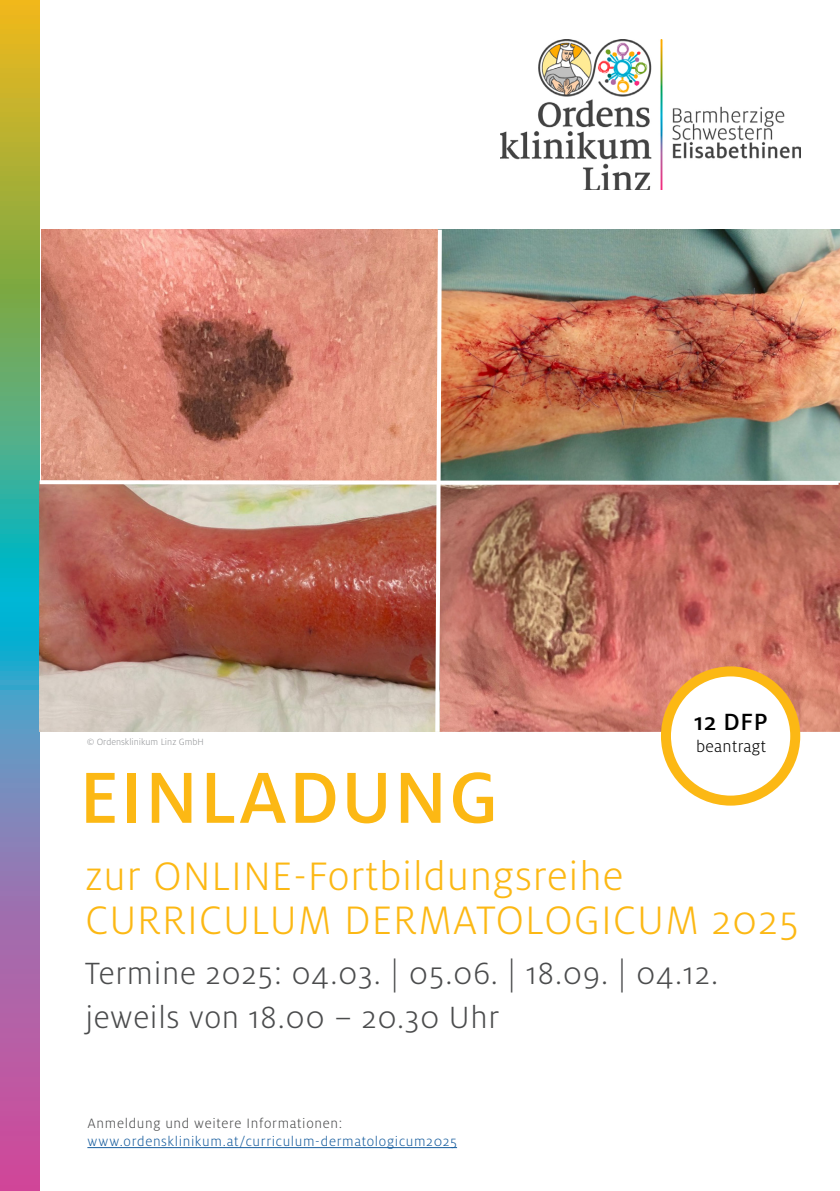
<style>
.page{position:relative;width:840px;height:1191px;background:#fff}
.page>*{position:absolute;margin:0;border:0;box-sizing:border-box;transform-origin:0 0}
.t1{font:500 80px "Milo OT";letter-spacing:.02em;color:#fcb814}
.Absatzformat_1{font:300 44px "Milo OT";letter-spacing:.02em;color:#fcb814}
.Absatzformat_1-2{font:300 34px "Milo OT";letter-spacing:.02em;color:#4b4c4d}
.t2{font:500 26px "Milo OT";color:#000}
.t3{font:300 18px "Milo OT";letter-spacing:.02em;color:#000}
.t4{font:300 15px "Milo OT";letter-spacing:.045em;color:#175d9e}
.t5{font:300 15px "Milo OT";letter-spacing:.045em;color:#4b4c4d}
.Fotocredit{font:300 10px "Milo OT";color:#939598}
</style>
<div class="page">
<svg style="left:0;top:0;width:40px;height:1191px;background:#839489"></svg>
<hr style="left:87px;top:1147px;width:370px;height:1px;background:#175d9e">
<img style="left:500px;top:40px;width:299px;height:150px">
<div style="left:660px;top:666px;width:139px;height:139px;border:10px solid #fcb814;border-radius:50%"></div>
<img style="left:36px;top:226px;width:803px;height:510px">
<p class="Fotocredit" style="left:87px;top:736px;width:118px">© Ordensklinikum Linz GmbH</p>
<p class="t1" style="left:79px;top:753px;width:421px">EINLADUNG</p>
<p class="t2" style="left:694px;top:707px;width:75px">12 DFP</p>
<p class="t3" style="left:695px;top:737px;width:71px">beantragt</p>
<p class="Absatzformat_1" style="left:85px;top:852px;width:539px">zur ONLINE-Fortbildungsreihe</p>
<p class="Absatzformat_1" style="left:85px;top:896px;width:714px">CURRICULUM DERMATOLOGICUM 2025</p>
<p class="Absatzformat_1-2" style="left:85px;top:954px;width:634px">Termine 2025: 04.03. | 05.06. | 18.09. | 04.12.</p>
<p class="Absatzformat_1-2" style="left:85px;top:998px;width:415px">jeweils von 18.00 – 20.30 Uhr</p>
<p class="t5" style="left:87px;top:1115px;width:256px">Anmeldung und weitere Informationen:</p>
<p class="t4" style="left:87px;top:1133px;width:371px">www.ordensklinikum.at/curriculum-dermatologicum2025</p>
</div>
